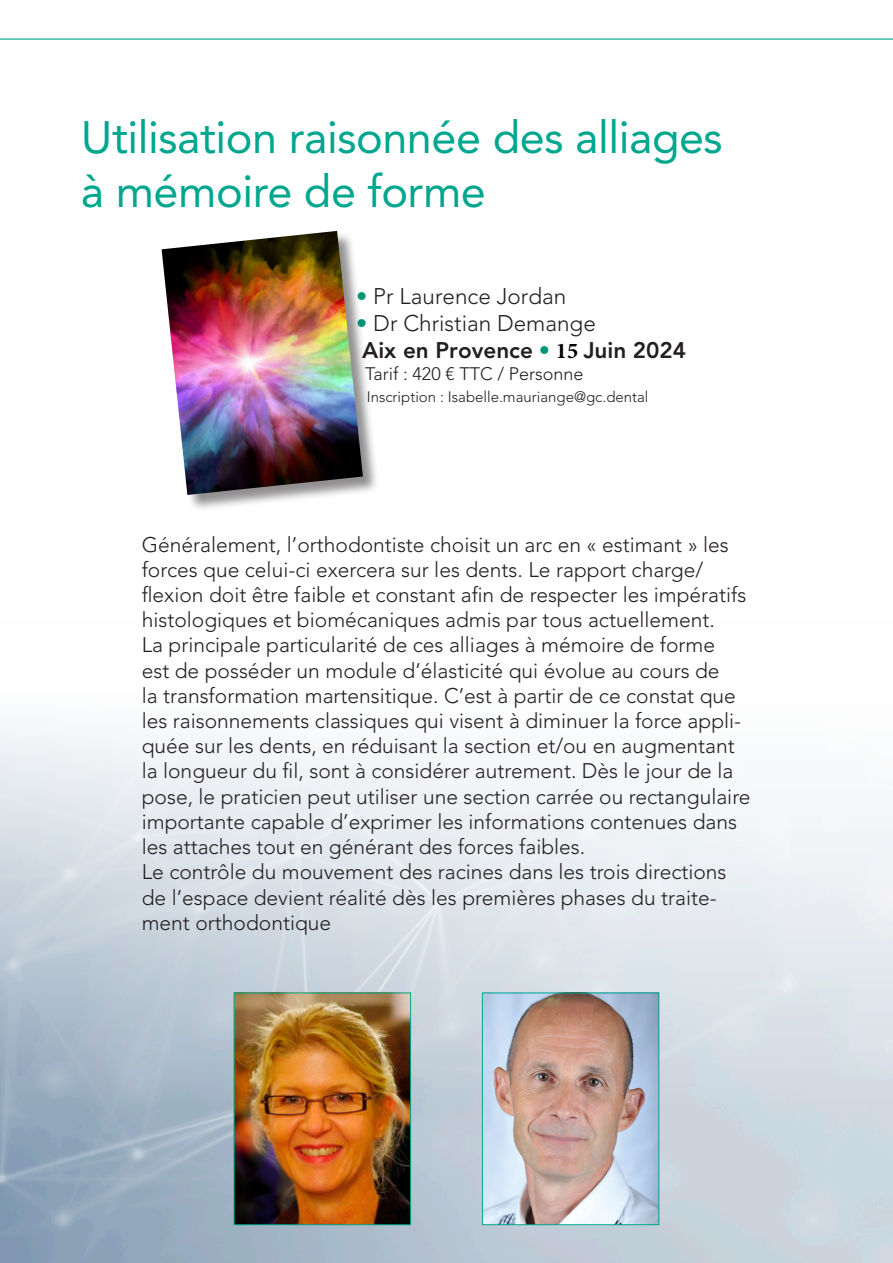
<style>
.page{position:relative;width:893px;height:1263px;background:#fff}
.page>*{position:absolute;margin:0;border:0;box-sizing:border-box;transform-origin:0 0}
.t1{font:45px/54px "Avenir LT Std";letter-spacing:-.01em;color:#00a78e}
.t2{font:800 22.5px/27px "Avenir LT Std";color:#231f20}
.t3{font:300 22.5px "Avenir LT Std";color:#231f20}
.t4{font:300 21px/25.2px "Avenir LT Std";color:#231f20}
.t5{font:300 18px "Avenir LT Std";color:#231f20}
.t6{font:300 15px "Avenir LT Std";color:#231f20}
.s1{color:#009778}
.s2{font-weight:300;color:#009778}
.s3{font-weight:300}
.s4{font-family:"Minion Pro";font-weight:700;color:#000}
</style>
<div class="page">
<svg style="left:0;top:38px;width:893px;height:2px;background:#6fccbf"></svg>
<img style="left:0;top:726px;width:893px;height:537px">
<div style="left:162px;top:231px;width:217px;height:280px;background:#231f20;opacity:.5"></div>
<img style="left:162px;top:231px;width:201px;height:264px">
<img style="left:236px;top:994px;width:173px;height:229px">
<div style="left:234px;top:992px;width:177px;height:233px;border:1px solid #00a78e"></div>
<img style="left:484px;top:994px;width:173px;height:229px">
<div style="left:482px;top:992px;width:177px;height:233px;border:1px solid #00a78e"></div>
<h1 class="t1" style="left:81px;top:111px;width:643px">Utilisation raisonnée des alliages à mémoire de forme</h1>
<p class="t3" style="left:356px;top:283px;width:212px"><span class="s1">•</span> Pr Laurence Jordan</p>
<p class="t2" style="left:356px;top:310px;width:332px"><span class="s2">•</span> <span class="s3">Dr Christian Demange<br></span>Aix en Provence <span class="s2">•</span> <span class="s4">15</span> Juin 2024</p>
<p class="t5" style="left:365px;top:363px;width:220px">Tarif : 420 € TTC / Personne</p>
<p class="t6" style="left:367px;top:388px;width:283px">Inscription : Isabelle.mauriange@gc.dental</p>
<p class="t4" style="left:142px;top:532px;width:610px">Généralement, l’orthodontiste choisit un arc en « estimant » les forces que celui-ci exercera sur les dents. Le rapport charge/ flexion doit être faible et constant afin de respecter les impératifs histologiques et biomécaniques admis par tous actuellement.<br>La principale particularité de ces alliages à mémoire de forme<br>est de posséder un module d’élasticité qui évolue au cours de<br>la transformation martensitique. C’est à partir de ce constat que les raisonnements classiques qui visent à diminuer la force appli&shy;quée sur les dents, en réduisant la section et/ou en augmentant la longueur du fil, sont à considérer autrement. Dès le jour de la pose, le praticien peut utiliser une section carrée ou rectangulaire importante capable d’exprimer les informations contenues dans les attaches tout en générant des forces faibles.<br>Le contrôle du mouvement des racines dans les trois directions de l’espace devient réalité dès les premières phases du traite&shy;ment orthodontique</p>
</div>
